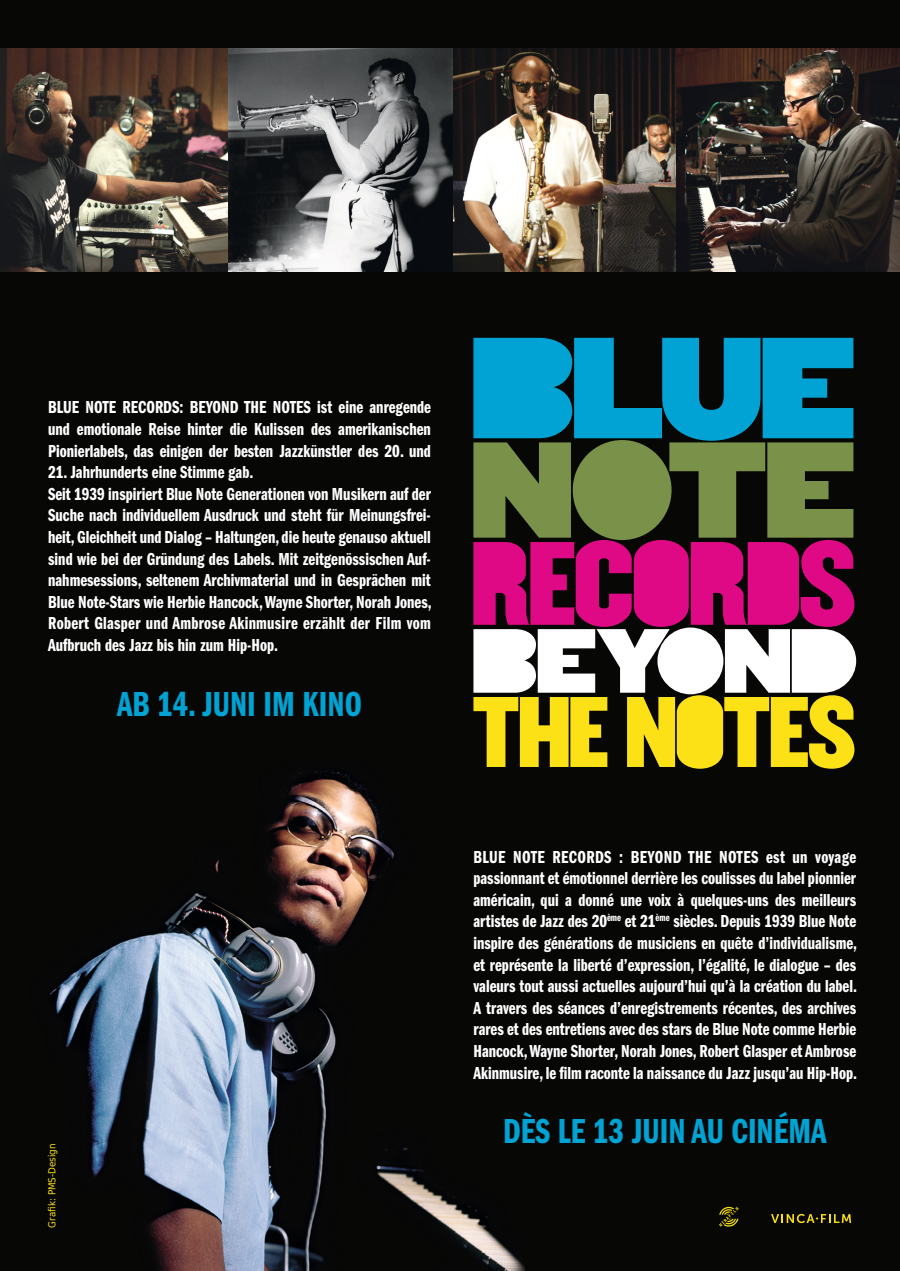
<style>
.page{position:relative;width:900px;height:1271px;background:#070706}
.page>*{position:absolute;margin:0;border:0;box-sizing:border-box;transform-origin:0 0}
.t1{font:36px "ITC Franklin Gothic Std Dm Cp";color:#00a3d3}
.t2{font:18px/21.6px "ITC Franklin Gothic Std Dm Cp";color:#fff;text-align:justify}
.t3{font:9.75px "DejaVu Sans Condensed";color:#fbe116}
</style>
<div class="page">
<img style="left:49px;top:770px;width:475px;height:501px">
<svg style="left:473px;top:338px;width:383px;height:431px"></svg>
<img style="left:0;top:49px;width:229px;height:223px">
<img style="left:675px;top:49px;width:225px;height:223px">
<img style="left:452px;top:49px;width:223px;height:223px">
<svg style="left:229px;top:49px;width:223px;height:223px"></svg>
<svg style="left:771px;top:1214px;width:80px;height:9px"></svg>
<svg style="left:719px;top:1207px;width:20px;height:20px"></svg>
<p class="t2" style="left:48px;top:397px;width:384px">BLUE NOTE RECORDS: BEYOND THE NOTES ist eine anregende und emotionale Reise hinter die Kulissen des amerikanischen Pionierlabels, das einigen der besten Jazzkünstler des 20. und</p>
<p class="t2" style="left:48px;top:462px;width:385px;text-align:left">21. Jahrhunderts eine Stimme gab.<br>Seit 1939 inspiriert Blue Note Generationen von Musikern auf der Suche nach individuellem Ausdruck und steht für Meinungsfrei&shy;heit, Gleichheit und Dialog – Haltungen, die heute genauso aktuell sind wie bei der Gründung des Labels. Mit zeitgenössischen Auf&shy;nahmesessions, seltenem Archivmaterial und in Gesprächen mit Blue Note-Stars wie Herbie Hancock, Wayne Shorter, Norah Jones, Robert Glasper und Ambrose Akinmusire erzählt der Film vom Aufbruch des Jazz bis hin zum Hip-Hop.</p>
<h1 class="t1" style="left:117px;top:684px;width:246px">AB 14. JUNI IM KINO</h1>
<p class="t3" style="left:47px;top:1228px;width:86px;rotate:-90deg">Grafik: PMS-Design</p>
<p class="t2" style="left:473px;top:846px;width:385px">BLUE NOTE RECORDS : BEYOND THE NOTES est un voyage passionnant et émotionnel derrière les coulisses du label pionnier américain, qui a donné une voix à quelques-uns des meilleurs artistes de Jazz des 20<sup>ème</sup> et 21<sup>ème</sup> siècles. Depuis 1939 Blue Note inspire des générations de musiciens en quête d’individualisme, et représente la liberté d’expression, l’égalité, le dialogue – des valeurs tout aussi actuelles aujourd’hui qu’à la création du label.<br>A travers des séances d’enregistrements récentes, des archives rares et des entretiens avec des stars de Blue Note comme Herbie Hancock, Wayne Shorter, Norah Jones, Robert Glasper et Ambrose Akinmusire, le film raconte la naissance du Jazz jusqu’au Hip-Hop.</p>
<h1 class="t1" style="left:503px;top:1112px;width:325px">DÈS LE 13 JUIN AU CINÉMA</h1>
</div>
